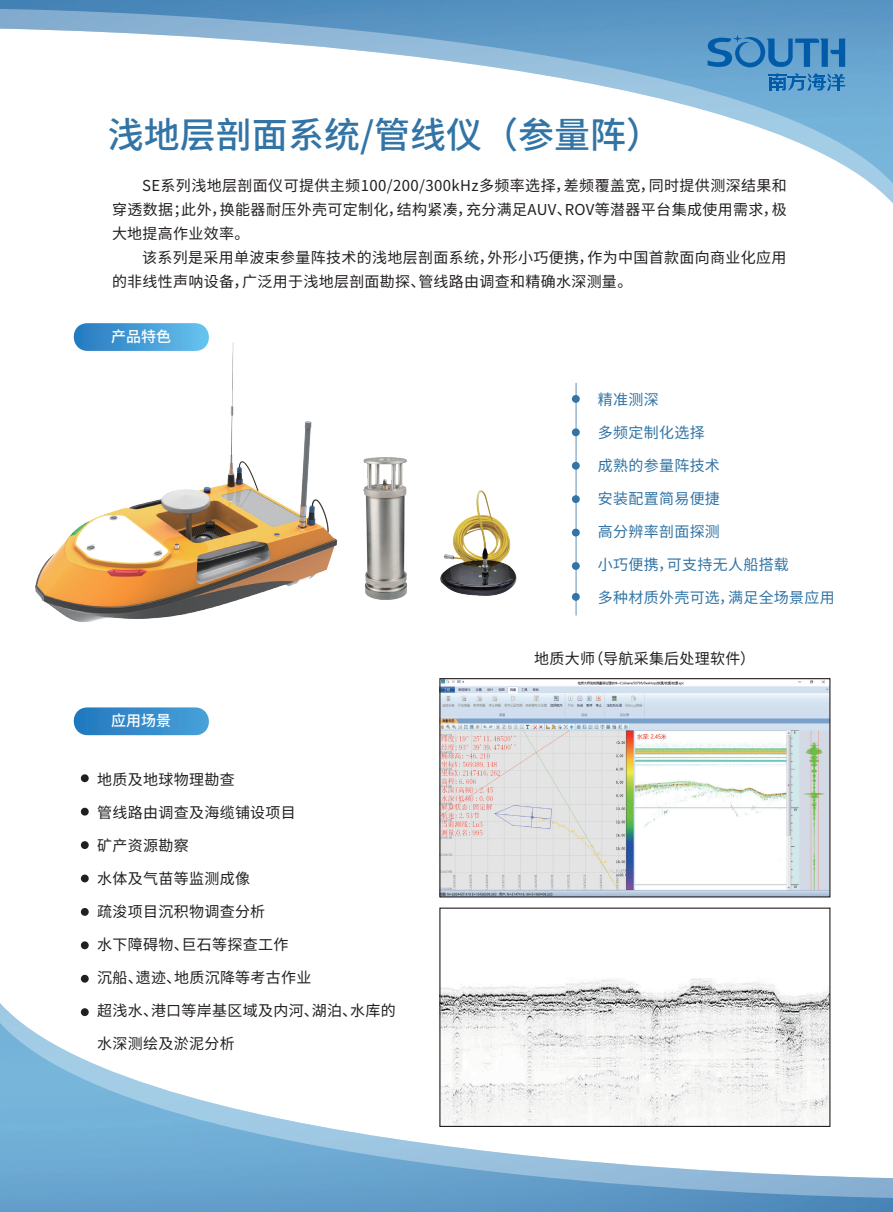
<style>
.page{position:relative;width:893px;height:1212px;background:#fff}
.page>*{position:absolute;margin:0;border:0;box-sizing:border-box;transform-origin:0 0}
.t1{font:500 36px "Source Han Sans CN";color:#3274a5}
.t2{font:15px/24px "Source Han Sans CN";letter-spacing:.02em;color:#231f20}
.t3{font:15px "Source Han Sans CN";letter-spacing:.02em;color:#3174a5}
.t4{font:500 15px "Source Han Sans CN";color:#fff}
</style>
<div class="page">
<img style="left:35px;top:342px;width:406px;height:280px">
<svg style="left:249px;top:499px;width:26px;height:15px"></svg>
<img style="left:441px;top:680px;width:387px;height:215px">
<img style="left:461px;top:978px;width:314px;height:9px">
<svg style="left:0;top:2px;width:893px;height:201px"></svg>
<img style="left:0;top:1205px;width:893px;height:7px">
<svg style="left:0;top:987px;width:893px;height:218px"></svg>
<svg style="left:768px;top:73px;width:77px;height:18px"></svg>
<svg style="left:708px;top:35px;width:137px;height:32px"></svg>
<svg style="left:69px;top:323px;width:145px;height:28px"></svg>
<svg style="left:73px;top:707px;width:136px;height:28px"></svg>
<div style="left:81px;top:774px;width:8px;height:8px;background:#231f20;border-radius:50%"></div>
<div style="left:81px;top:808px;width:8px;height:7px;background:#231f20;border-radius:50%"></div>
<div style="left:81px;top:841px;width:8px;height:8px;background:#231f20;border-radius:50%"></div>
<div style="left:81px;top:874px;width:8px;height:8px;background:#231f20;border-radius:50%"></div>
<div style="left:81px;top:908px;width:8px;height:8px;background:#231f20;border-radius:50%"></div>
<div style="left:81px;top:941px;width:8px;height:8px;background:#231f20;border-radius:50%"></div>
<div style="left:572px;top:395px;width:8px;height:8px;background:#3174a5;border-radius:50%"></div>
<div style="left:572px;top:428px;width:8px;height:8px;background:#3174a5;border-radius:50%"></div>
<div style="left:572px;top:462px;width:8px;height:8px;background:#3174a5;border-radius:50%"></div>
<div style="left:572px;top:495px;width:8px;height:8px;background:#3174a5;border-radius:50%"></div>
<div style="left:572px;top:529px;width:8px;height:7px;background:#3174a5;border-radius:50%"></div>
<div style="left:572px;top:562px;width:8px;height:8px;background:#3174a5;border-radius:50%"></div>
<div style="left:572px;top:593px;width:8px;height:8px;background:#3174a5;border-radius:50%"></div>
<div style="left:81px;top:975px;width:8px;height:8px;background:#231f20;border-radius:50%"></div>
<div style="left:81px;top:1008px;width:8px;height:8px;background:#231f20;border-radius:50%"></div>
<img style="left:364px;top:458px;width:43px;height:141px">
<hr style="left:576px;top:383px;width:1px;height:232px;background:#3274a5">
<div style="left:439px;top:907px;width:391px;height:220px;border:1px solid #231f20"></div>
<div style="left:439px;top:678px;width:391px;height:219px;border:1px solid #231f20"></div>
<img style="left:441px;top:490px;width:76px;height:106px">
<h1 class="t1" style="left:108px;top:115px;width:556px">浅地层剖面系统/管线仪（参量阵）</h1>
<p class="t2" style="left:112px;top:174px;width:676px;text-align:justify;text-indent:30px">SE系列浅地层剖面仪可提供主频100/200/300kHz多频率选择，差频覆盖宽，同时提供测深结果和穿透数据；此外，换能器耐压外壳可定制化，结构紧凑，充分满足AUV、ROV等潜器平台集成使用需求，极大地提高作业效率。</p>
<p class="t2" style="left:112px;top:246px;width:676px;text-indent:30px">该系列是采用单波束参量阵技术的浅地层剖面系统，外形小巧便携，作为中国首款面向商业化应用的非线性声呐设备，广泛用于浅地层剖面勘探、管线路由调查和精确水深测量。</p>
<p class="t4" style="left:111px;top:328px;width:61px">产品特色</p>
<p class="t4" style="left:111px;top:712px;width:61px">应用场景</p>
<p class="t2" style="left:97px;top:768px;width:139px">地质及地球物理勘查</p>
<p class="t2" style="left:97px;top:801px;width:200px">管线路由调查及海缆铺设项目</p>
<p class="t2" style="left:97px;top:834px;width:93px">矿产资源勘察</p>
<p class="t2" style="left:97px;top:867px;width:154px">水体及气苗等监测成像</p>
<p class="t2" style="left:97px;top:900px;width:170px">疏浚项目沉积物调查分析</p>
<p class="t2" style="left:97px;top:928px;width:216px;line-height:33px">水下障碍物、巨石等探查工作<br>沉船、遗迹、地质沉降等考古作业</p>
<p class="t2" style="left:97px;top:999px;width:300px">超浅水、港口等岸基区域及内河、湖泊、水库的</p>
<p class="t2" style="left:97px;top:1032px;width:139px">水深测绘及淤泥分析</p>
<p class="t3" style="left:598px;top:391px;width:62px">精准测深</p>
<p class="t3" style="left:598px;top:424px;width:108px">多频定制化选择</p>
<p class="t3" style="left:598px;top:457px;width:124px">成熟的参量阵技术</p>
<p class="t3" style="left:598px;top:490px;width:124px">安装配置简易便捷</p>
<p class="t3" style="left:598px;top:523px;width:124px">高分辨率剖面探测</p>
<p class="t3" style="left:598px;top:556px;width:193px">小巧便携，可支持无人船搭载</p>
<p class="t3" style="left:598px;top:589px;width:238px">多种材质外壳可选，满足全场景应用</p>
<p class="t2" style="left:534px;top:647px;width:223px">地质大师（导航采集后处理软件）</p>
</div>
